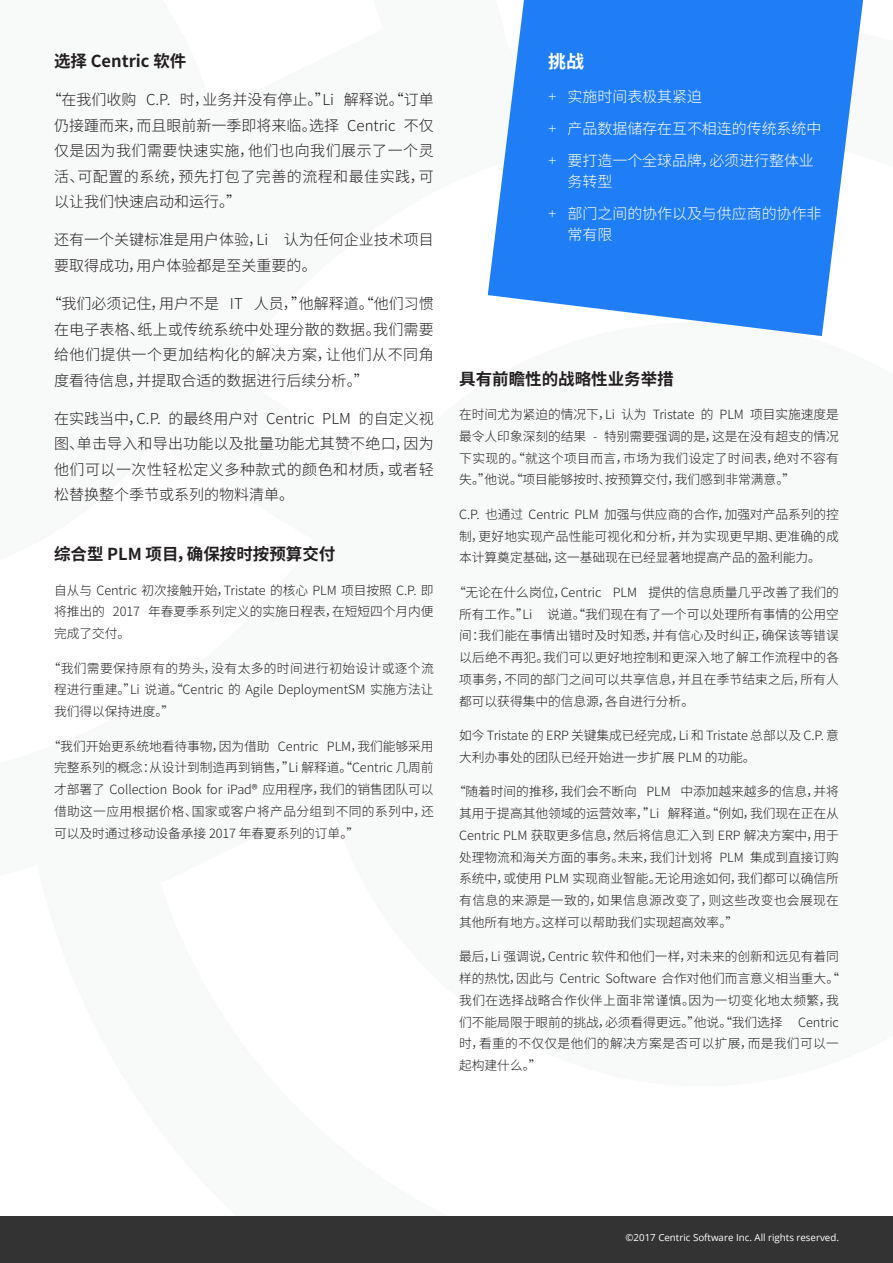
<style>
.page{position:relative;width:893px;height:1263px;background:#fff}
.page>*{position:absolute;margin:0;border:0;box-sizing:border-box;transform-origin:0 0}
.HEADINGS{font:700 18px "Source Han Sans CN";color:#fff}
.HEADINGS-2{font:700 16.5px "Source Han Sans CN";color:#231f20}
.BODY_TEXT{font:300 15px/25.5px "Source Han Sans CN";letter-spacing:.015em;color:#231f20;text-align:justify}
.t1{font:300 15px/21px "Source Han Sans CN";letter-spacing:-.005em;color:#fff}
.BODY_TEXT-2{font:300 12.75px/21.8px "Source Han Sans CN";letter-spacing:-.005em;color:#231f20;text-align:justify}
.t2{font:9.75px "Open Sans";color:#fff}
.s1{font-family:"Open Sans"}
</style>
<div class="page">
<div style="left:0;top:1216px;width:893px;height:47px;background:#323332"></div>
<svg style="left:488px;top:0;width:375px;height:336px;background:#4091f7"></svg>
<p class="HEADINGS-2" style="left:54px;top:52px;width:134px">选择 Centric 软件</p>
<p class="BODY_TEXT" style="left:54px;top:87px;width:381px;text-indent:-7px">“在我们收购 C.P. 时，业务并没有停止。”Li 解释说。“订单仍接踵而来，而且眼前新一季即将来临。选择 Centric 不仅仅是因为我们需要快速实施，他们也向我们展示了一个灵活、可配置的系统，预先打包了完善的流程和最佳实践，可以让我们快速启动和运行。”</p>
<p class="BODY_TEXT" style="left:54px;top:227px;width:381px">还有一个关键标准是用户体验，Li 认为任何企业技术项目要取得成功，用户体验都是至关重要的。</p>
<p class="BODY_TEXT" style="left:54px;top:291px;width:381px;text-indent:-7px">“我们必须记住，用户不是 IT 人员，”他解释道。“他们习惯在电子表格、纸上或传统系统中处理分散的数据。我们需要给他们提供一个更加结构化的解决方案，让他们从不同角度看待信息，并提取合适的数据进行后续分析。”</p>
<p class="BODY_TEXT" style="left:54px;top:406px;width:381px">在实践当中，C.P. 的最终用户对 Centric PLM 的自定义视图、单击导入和导出功能以及批量功能尤其赞不绝口，因为他们可以一次性轻松定义多种款式的颜色和材质，或者轻松替换整个季节或系列的物料清单。</p>
<p class="HEADINGS-2" style="left:54px;top:545px;width:283px">综合型 PLM 项目，确保按时按预算交付</p>
<p class="BODY_TEXT-2" style="left:54px;top:579px;width:381px">自从与 Centric 初次接触开始，Tristate 的核心 PLM 项目按照 C.P. 即将推出的 2017 年春夏季系列定义的实施日程表，在短短四个月内便完成了交付。</p>
<p class="BODY_TEXT-2" style="left:54px;top:657px;width:381px;text-indent:-6px">“我们需要保持原有的势头，没有太多的时间进行初始设计或逐个流程进行重建。”Li 说道。“Centric 的 Agile DeploymentSM 实施方法让我们得以保持进度。”</p>
<p class="BODY_TEXT-2" style="left:54px;top:735px;width:381px;text-indent:-6px">“我们开始更系统地看待事物，因为借助 Centric PLM，我们能够采用完整系列的概念：从设计到制造再到销售，”Li 解释道。“Centric 几周前才部署了 Collection Book for iPad® 应用程序，我们的销售团队可以借助这一应用根据价格、国家或客户将产品分组到不同的系列中，还可以及时通过移动设备承接 2017 年春夏系列的订单。”</p>
<p class="HEADINGS" style="left:548px;top:51px;width:37px">挑战</p>
<p class="t1" style="left:548px;top:86px;width:155px"><span class="s1">+</span> 实施时间表极其紧迫</p>
<p class="t1" style="left:548px;top:118px;width:275px"><span class="s1">+</span> 产品数据储存在互不相连的传统系统中</p>
<p class="t1" style="left:568px;top:151px;width:248px;text-indent:-20px"><span class="s1">+</span> 要打造一个全球品牌，必须进行整体业务转型</p>
<p class="t1" style="left:568px;top:204px;width:255px;text-indent:-20px"><span class="s1">+</span> 部门之间的协作以及与供应商的协作非常有限</p>
<p class="HEADINGS-2" style="left:459px;top:369px;width:216px">具有前瞻性的战略性业务举措</p>
<p class="BODY_TEXT-2" style="left:459px;top:404px;width:381px">在时间尤为紧迫的情况下，Li 认为 Tristate 的 PLM 项目实施速度是最令人印象深刻的结果 - 特别需要强调的是，这是在没有超支的情况下实现的。“就这个项目而言，市场为我们设定了时间表，绝对不容有失。”他说。“项目能够按时、按预算交付，我们感到非常满意。”</p>
<p class="BODY_TEXT-2" style="left:459px;top:503px;width:381px">C.P. 也通过 Centric PLM 加强与供应商的合作，加强对产品系列的控制，更好地实现产品性能可视化和分析，并为实现更早期、更准确的成本计算奠定基础，这一基础现在已经显著地提高产品的盈利能力。</p>
<p class="BODY_TEXT-2" style="left:459px;top:581px;width:381px;text-indent:-6px">“无论在什么岗位，Centric PLM 提供的信息质量几乎改善了我们的所有工作。”Li 说道。“我们现在有了一个可以处理所有事情的公用空间：我们能在事情出错时及时知悉，并有信心及时纠正，确保该等错误以后绝不再犯。我们可以更好地控制和更深入地了解工作流程中的各项事务，不同的部门之间可以共享信息，并且在季节结束之后，所有人都可以获得集中的信息源，各自进行分析。</p>
<p class="BODY_TEXT-2" style="left:459px;top:725px;width:381px">如今 Tristate 的 ERP 关键集成已经完成，Li 和 Tristate 总部以及 C.P. 意大利办事处的团队已经开始进一步扩展 PLM 的功能。</p>
<p class="BODY_TEXT-2" style="left:459px;top:781px;width:381px;text-indent:-6px">“随着时间的推移，我们会不断向 PLM 中添加越来越多的信息，并将其用于提高其他领域的运营效率，”Li 解释道。“例如，我们现在正在从Centric PLM 获取更多信息，然后将信息汇入到 ERP 解决方案中，用于处理物流和海关方面的事务。未来，我们计划将 PLM 集成到直接订购系统中，或使用 PLM 实现商业智能。无论用途如何，我们都可以确信所有信息的来源是一致的，如果信息源改变了，则这些改变也会展现在其他所有地方。这样可以帮助我们实现超高效率。”</p>
<p class="BODY_TEXT-2" style="left:459px;top:946px;width:381px">最后，Li 强调说，Centric 软件和他们一样，对未来的创新和远见有着同样的热忱，因此与 Centric Software 合作对他们而言意义相当重大。“我们在选择战略合作伙伴上面非常谨慎。因为一切变化地太频繁，我们不能局限于眼前的挑战，必须看得更远。”他说。“我们选择 Centric时，看重的不仅仅是他们的解决方案是否可以扩展，而是我们可以一起构建什么。”</p>
<p class="t2" style="left:625px;top:1231px;width:215px">©2017 Centric Software Inc. All rights reserved.</p>
</div>
